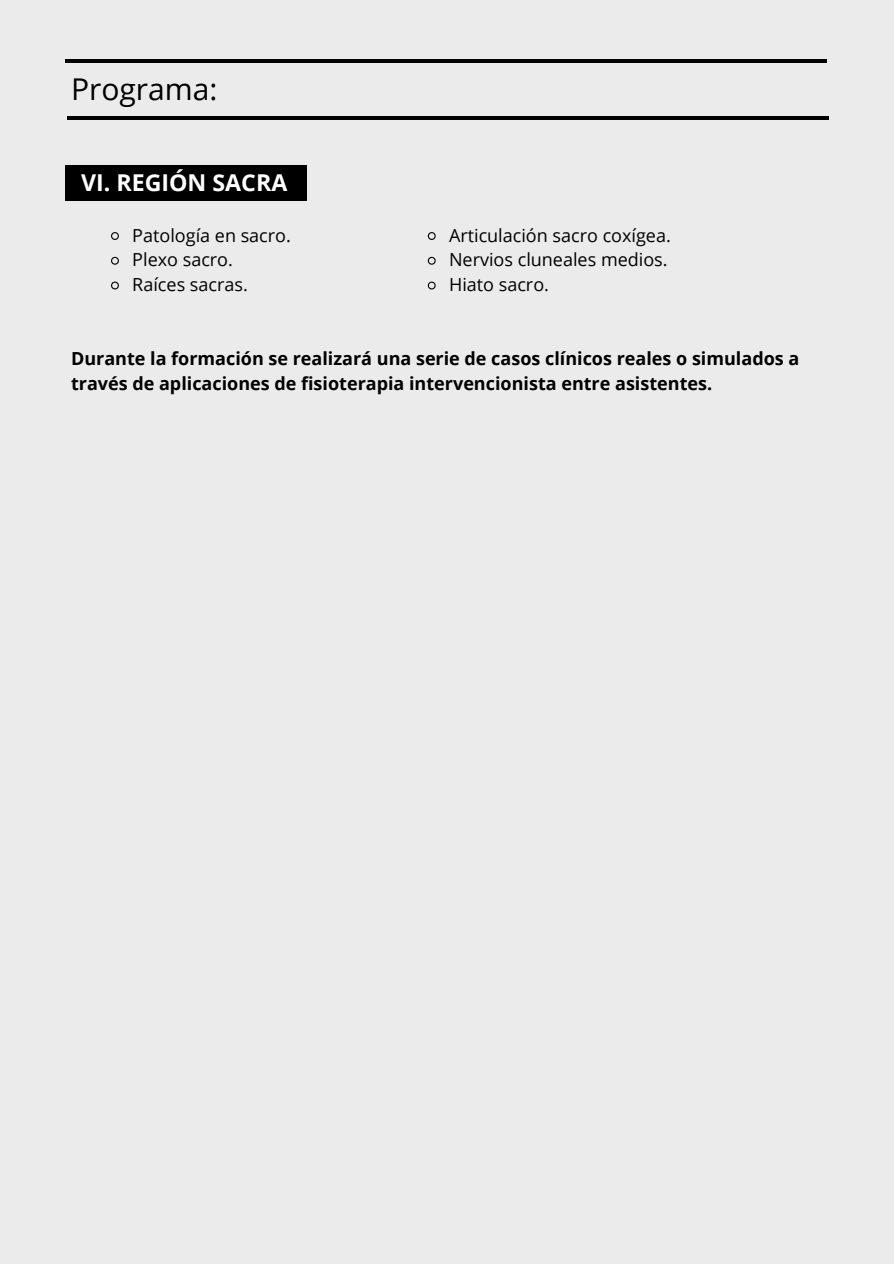
<style>
.page{position:relative;width:894px;height:1264px;background:#fff}
.page>*{position:absolute;margin:0;border:0;box-sizing:border-box;transform-origin:0 0}
.t1{font:30px "Open Sans";color:#000}
.t2{font:700 23.25px "Open Sans";color:#fff}
.t3{font:700 18px/24.8px "Open Sans";color:#000}
.t4{font:18px "Open Sans";color:#000}
</style>
<div class="page">
<div style="left:0;top:0;width:893px;height:1263px;background:#ebebeb"></div>
<hr style="left:65px;top:59px;width:761px;height:3px;background:#000">
<hr style="left:67px;top:117px;width:761px;height:3px;background:#000">
<div style="left:65px;top:165px;width:241px;height:36px;background:#000"></div>
<svg style="left:111px;top:232px;width:8px;height:8px"></svg>
<svg style="left:111px;top:256px;width:8px;height:9px"></svg>
<svg style="left:111px;top:281px;width:8px;height:9px"></svg>
<svg style="left:427px;top:232px;width:9px;height:8px"></svg>
<svg style="left:427px;top:256px;width:9px;height:9px"></svg>
<svg style="left:427px;top:281px;width:9px;height:9px"></svg>
<h1 class="t1" style="left:71px;top:68px;width:148px">Programa:</h1>
<h2 class="t2" style="left:81px;top:166px;width:208px">VI. REGIÓN SACRA</h2>
<p class="t4" style="left:132px;top:222px;width:160px">Patología en sacro.</p>
<p class="t4" style="left:132px;top:247px;width:102px">Plexo sacro.</p>
<p class="t4" style="left:132px;top:272px;width:117px">Raíces sacras.</p>
<p class="t4" style="left:449px;top:222px;width:223px">Articulación sacro coxígea.</p>
<p class="t4" style="left:449px;top:247px;width:220px">Nervios cluneales medios.</p>
<p class="t4" style="left:449px;top:272px;width:101px">Hiato sacro.</p>
<h3 class="t3" style="left:71px;top:346px;width:729px">Durante la formación se realizará una serie de casos clínicos reales o simulados a través de aplicaciones de fisioterapia intervencionista entre asistentes.</h3>
</div>
